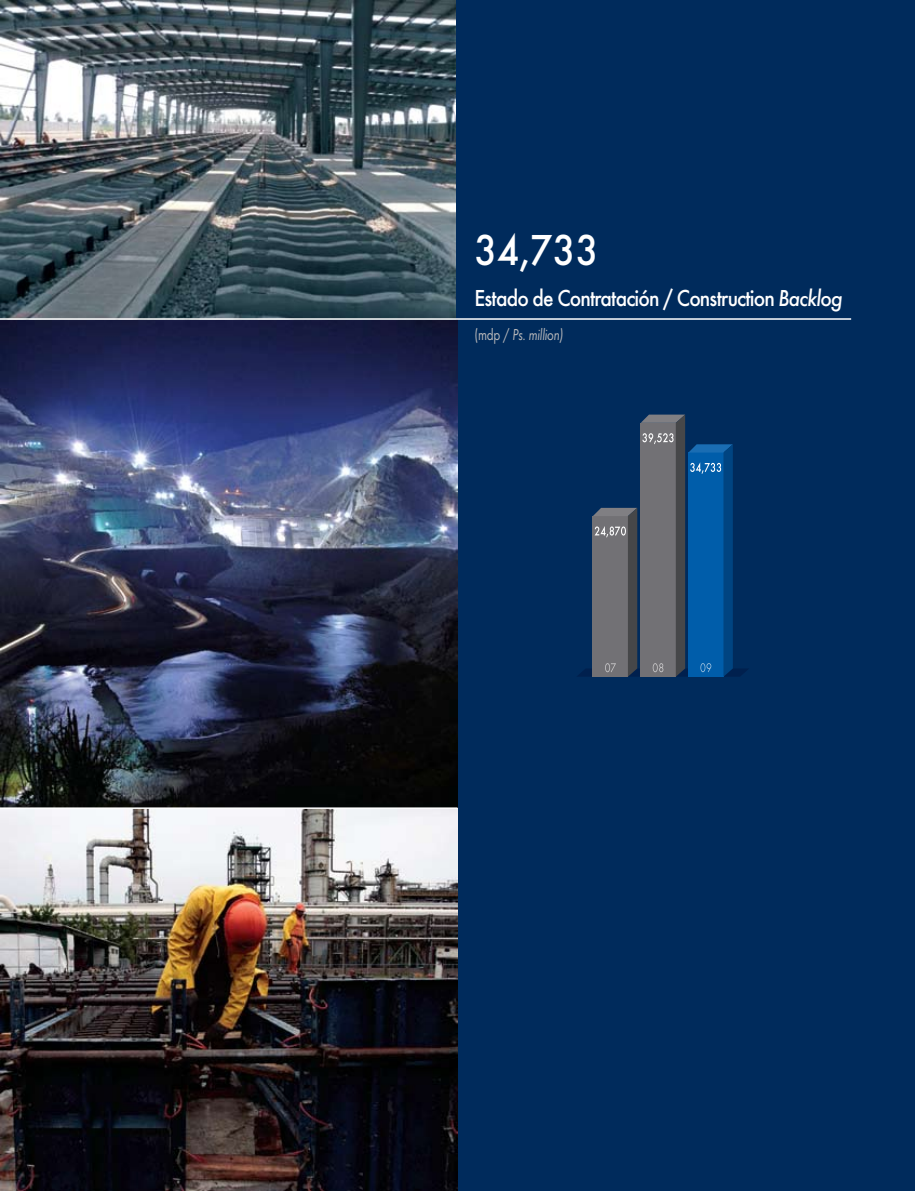
<style>
.page{position:relative;width:915px;height:1191px;background:#fff}
.page>*{position:absolute;margin:0;border:0;box-sizing:border-box;transform-origin:0 0}
.t1{font:500 45px "Futura T";color:#fff;scale:.9 1}
.t2{font:500 24px "Futura T";letter-spacing:-.04em;color:#fff;scale:.9 1}
.t3{font:italic 16.5px "Futura T";letter-spacing:-.02em;color:#b8b8ba;scale:.8 1}
.s1{font-style:italic}
.s2{font-style:normal}
</style>
<div class="page">
<div style="left:0;top:0;width:914px;height:1191px;background:#002b5c"></div>
<img style="left:0;top:320px;width:457px;height:871px">
<img style="left:0;top:0;width:455px;height:318px">
<hr style="left:0;top:318px;width:850px;height:2px;background:#fff">
<svg style="left:578px;top:414px;width:170px;height:262px"></svg>
<hr style="left:0;top:807px;width:457px;height:2px;background:#fff">
<h1 class="t1" style="left:474px;top:223px;width:140px">34,733</h1>
<p class="t2" style="left:474px;top:284px;width:411px">Estado de Contratación / Construction <span class="s1">Backlog</span></p>
<p class="t3" style="left:474px;top:325px;width:113px"><span class="s2">(mdp /</span> Ps. million)</p>
</div>
